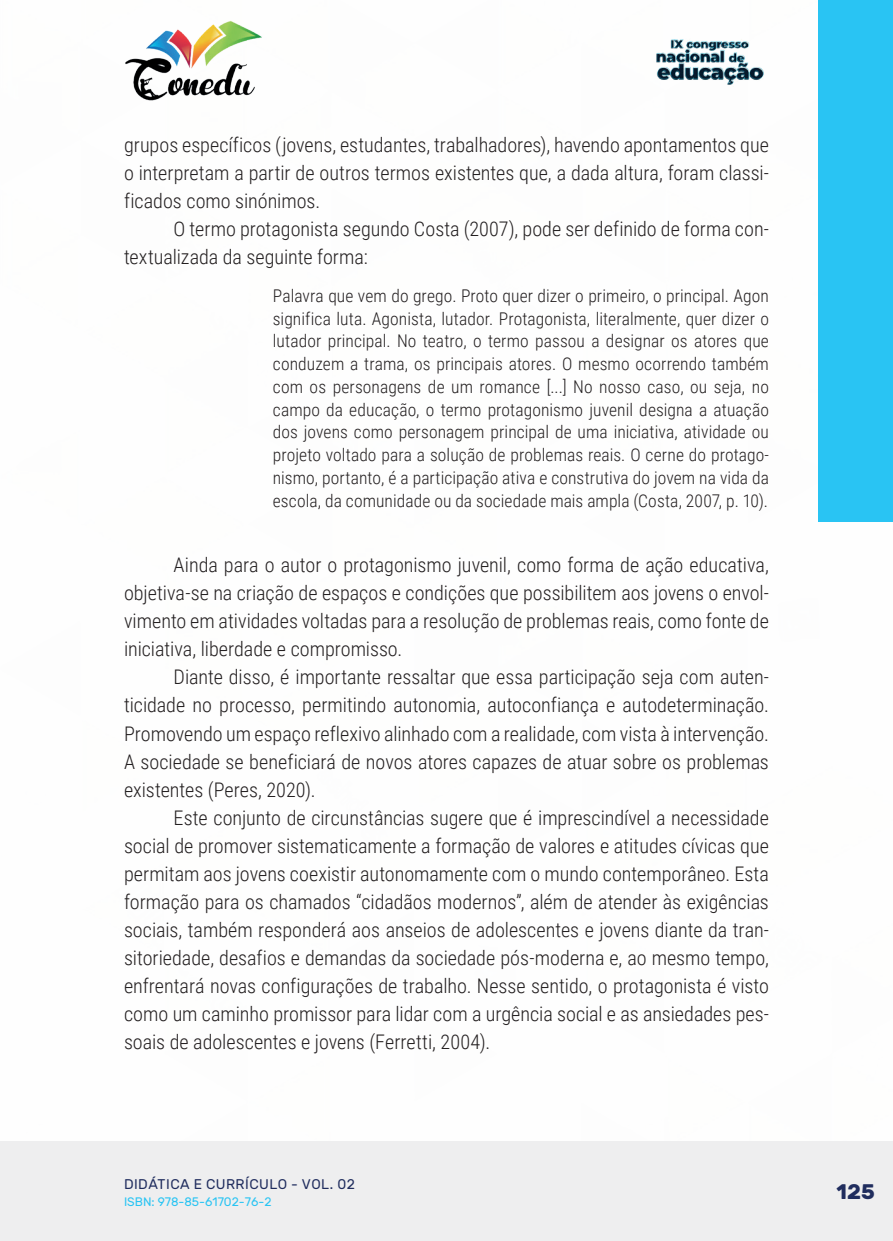
<style>
.page{position:relative;width:893px;height:1241px;background:#fff}
.page>*{position:absolute;margin:0;border:0;box-sizing:border-box;transform-origin:0 0}
.t1{font:700 21px "Rubik";color:#202d5e}
._9_CORPO{font:300 20.12px/28px "Roboto Condensed";color:#231f20;text-align:justify}
._16_CITACAO{font:300 17.5px/22.8px "Roboto Condensed";letter-spacing:.005em;color:#231f20;text-align:justify}
.t2{font:14px "Rubik";letter-spacing:.035em;color:#202d5e}
.t3{font:12.25px "Rubik";color:#29c4f3}
</style>
<div class="page">
<div style="left:0;top:1141px;width:893px;height:99px;background:#eeeeef"></div>
<div style="left:819px;top:0;width:74px;height:521px;background:#29c4f3"></div>
<img style="left:125px;top:20px;width:137px;height:81px">
<img style="left:656px;top:39px;width:108px;height:46px">
<p class="_9_CORPO" style="left:124px;top:130px;width:646px">grupos específicos (jovens, estudantes, trabalhadores), havendo apontamentos que o interpretam a partir de outros termos existentes que, a dada altura, foram classi&shy;ficados como sinónimos.</p>
<p class="_9_CORPO" style="left:124px;top:214px;width:646px;text-indent:50px">O termo protagonista segundo Costa (2007), pode ser definido de forma con&shy;textualizada da seguinte forma:</p>
<p class="_16_CITACAO" style="left:273px;top:283px;width:498px">Palavra que vem do grego. Proto quer dizer o primeiro, o principal. Agon significa luta. Agonista, lutador. Protagonista, literalmente, quer dizer o lutador principal. No teatro, o termo passou a designar os atores que conduzem a trama, os principais atores. O mesmo ocorrendo também com os personagens de um romance [...] No nosso caso, ou seja, no campo da educação, o termo protagonismo juvenil designa a atuação dos jovens como personagem principal de uma iniciativa, atividade ou projeto voltado para a solução de problemas reais. O cerne do protago&shy;nismo, portanto, é a participação ativa e construtiva do jovem na vida da escola, da comunidade ou da sociedade mais ampla (Costa, 2007, p. 10).</p>
<p class="_9_CORPO" style="left:124px;top:550px;width:646px;text-indent:50px">Ainda para o autor o protagonismo juvenil, como forma de ação educativa, objetiva-se na criação de espaços e condições que possibilitem aos jovens o envol&shy;vimento em atividades voltadas para a resolução de problemas reais, como fonte de iniciativa, liberdade e compromisso.</p>
<p class="_9_CORPO" style="left:124px;top:662px;width:646px;text-indent:50px">Diante disso, é importante ressaltar que essa participação seja com auten&shy;ticidade no processo, permitindo autonomia, autoconfiança e autodeterminação.<br>Promovendo um espaço reflexivo alinhado com a realidade, com vista à intervenção.<br>A sociedade se beneficiará de novos atores capazes de atuar sobre os problemas existentes (Peres, 2020).</p>
<p class="_9_CORPO" style="left:124px;top:802px;width:646px;text-indent:50px">Este conjunto de circunstâncias sugere que é imprescindível a necessidade social de promover sistematicamente a formação de valores e atitudes cívicas que permitam aos jovens coexistir autonomamente com o mundo contemporâneo. Esta formação para os chamados “cidadãos modernos”, além de atender às exigências sociais, também responderá aos anseios de adolescentes e jovens diante da tran&shy;sitoriedade, desafios e demandas da sociedade pós-moderna e, ao mesmo tempo, enfrentará novas configurações de trabalho. Nesse sentido, o protagonista é visto como um caminho promissor para lidar com a urgência social e as ansiedades pes&shy;soais de adolescentes e jovens (Ferretti, 2004).</p>
<p class="t2" style="left:124px;top:1175px;width:232px">DIDÁTICA E CURRÍCULO - VOL. 02</p>
<p class="t3" style="left:124px;top:1194px;width:149px">ISBN: 978-85-61702-76-2</p>
<p class="t1" style="left:837px;top:1179px;width:40px">125</p>
</div>
